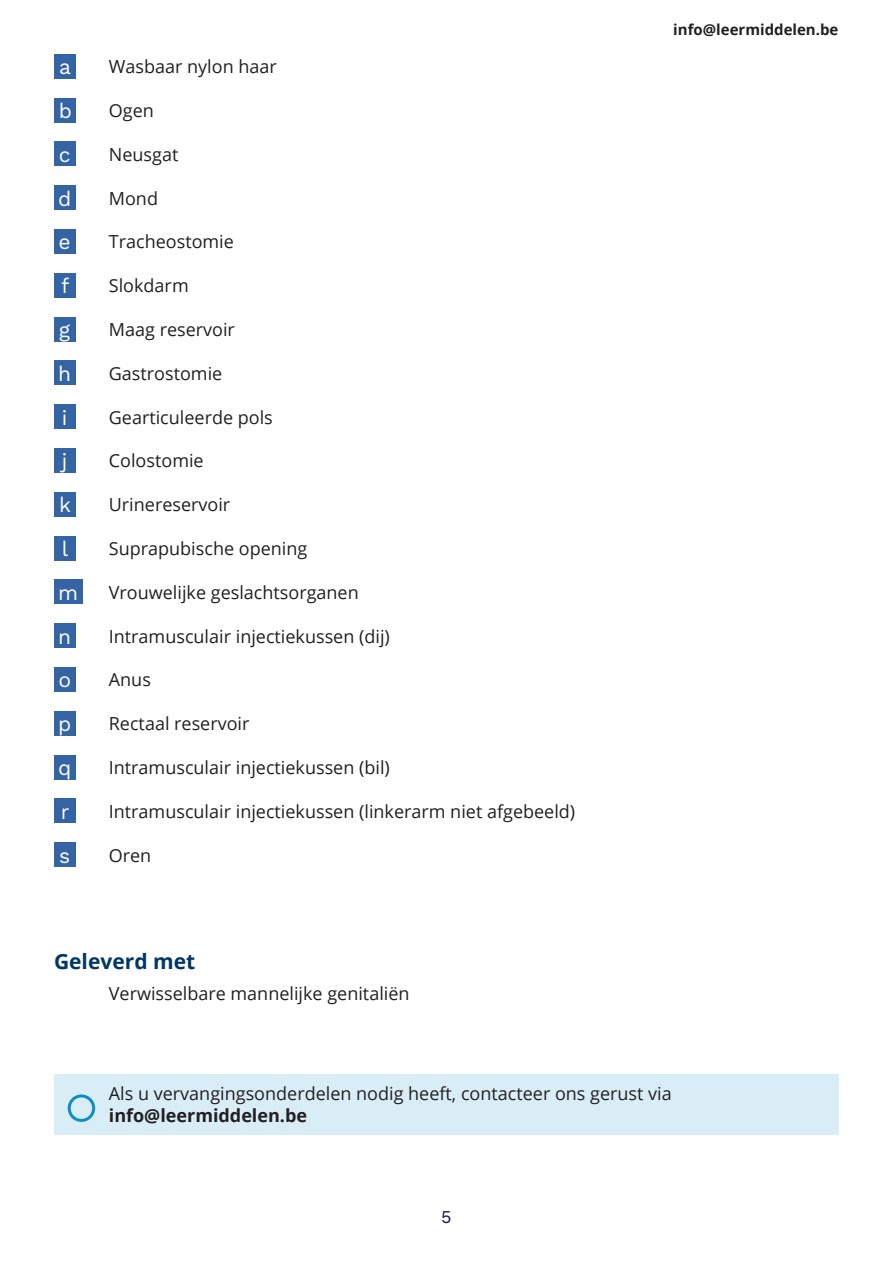
<style>
.page{position:relative;width:893px;height:1263px;background:#fff}
.page>*{position:absolute;margin:0;border:0;box-sizing:border-box;transform-origin:0 0}
.t1{font:21px "Work Sans";color:#fff}
.t2{font:700 21px "Open Sans";color:#003764}
.t3{font:18px "Open Sans";color:#231f20}
.t4{font:700 18px "Open Sans";color:#231f20}
.t5{font:18px "Work Sans";color:#181a4f}
.t6{font:700 15px "Open Sans";color:#231f20}
</style>
<div class="page">
<div style="left:54px;top:54px;width:22px;height:24px;background:#3464a4"></div>
<div style="left:55px;top:98px;width:21px;height:24px;background:#3464a4"></div>
<div style="left:54px;top:142px;width:22px;height:24px;background:#3464a4"></div>
<div style="left:54px;top:185px;width:22px;height:25px;background:#3464a4"></div>
<div style="left:54px;top:229px;width:22px;height:25px;background:#3464a4"></div>
<div style="left:54px;top:273px;width:22px;height:24px;background:#3464a4"></div>
<div style="left:54px;top:317px;width:22px;height:24px;background:#3464a4"></div>
<div style="left:54px;top:361px;width:22px;height:24px;background:#3464a4"></div>
<div style="left:54px;top:404px;width:22px;height:25px;background:#3464a4"></div>
<div style="left:54px;top:448px;width:22px;height:25px;background:#3464a4"></div>
<div style="left:54px;top:492px;width:22px;height:24px;background:#3464a4"></div>
<div style="left:54px;top:536px;width:22px;height:24px;background:#3464a4"></div>
<div style="left:54px;top:580px;width:29px;height:24px;background:#3464a4"></div>
<div style="left:54px;top:623px;width:22px;height:25px;background:#3464a4"></div>
<div style="left:54px;top:667px;width:22px;height:25px;background:#3464a4"></div>
<div style="left:54px;top:711px;width:22px;height:24px;background:#3464a4"></div>
<div style="left:54px;top:755px;width:22px;height:24px;background:#3464a4"></div>
<div style="left:54px;top:799px;width:22px;height:24px;background:#3464a4"></div>
<div style="left:54px;top:842px;width:22px;height:25px;background:#3464a4"></div>
<div style="left:54px;top:1074px;width:785px;height:61px;background:#d9edf7"></div>
<div style="left:68px;top:1094px;width:27px;height:28px;border:3px solid #0c8fc6;border-radius:50%"></div>
<p class="t1" style="left:59px;top:55px;width:13px">a</p>
<p class="t3" style="left:109px;top:54px;width:170px">Wasbaar nylon haar</p>
<p class="t1" style="left:59px;top:98px;width:15px">b</p>
<p class="t3" style="left:109px;top:98px;width:47px">Ogen</p>
<p class="t1" style="left:59px;top:142px;width:13px">c</p>
<p class="t3" style="left:109px;top:142px;width:71px">Neusgat</p>
<p class="t1" style="left:58px;top:186px;width:15px">d</p>
<p class="t3" style="left:109px;top:186px;width:51px">Mond</p>
<p class="t1" style="left:59px;top:230px;width:14px">e</p>
<p class="t3" style="left:109px;top:229px;width:127px">Tracheostomie</p>
<p class="t1" style="left:61px;top:274px;width:10px">f</p>
<p class="t3" style="left:109px;top:273px;width:81px">Slokdarm</p>
<p class="t1" style="left:59px;top:317px;width:13px">g</p>
<p class="t3" style="left:109px;top:317px;width:128px">Maag reservoir</p>
<p class="t1" style="left:58px;top:361px;width:14px">h</p>
<p class="t3" style="left:109px;top:361px;width:115px">Gastrostomie</p>
<p class="t1" style="left:62px;top:405px;width:7px">i</p>
<p class="t3" style="left:109px;top:405px;width:166px">Gearticuleerde pols</p>
<p class="t1" style="left:62px;top:449px;width:7px">j</p>
<p class="t3" style="left:109px;top:448px;width:96px">Colostomie</p>
<p class="t1" style="left:59px;top:493px;width:13px">k</p>
<p class="t3" style="left:109px;top:492px;width:123px">Urinereservoir</p>
<p class="t1" style="left:62px;top:536px;width:8px">l</p>
<p class="t3" style="left:109px;top:536px;width:200px">Suprapubische opening</p>
<p class="t1" style="left:58px;top:580px;width:22px">m</p>
<p class="t3" style="left:109px;top:580px;width:251px">Vrouwelijke geslachtsorganen</p>
<p class="t1" style="left:58px;top:624px;width:14px">n</p>
<p class="t3" style="left:109px;top:624px;width:283px">Intramusculair injectiekussen (dij)</p>
<p class="t1" style="left:58px;top:668px;width:14px">o</p>
<p class="t3" style="left:109px;top:667px;width:44px">Anus</p>
<p class="t1" style="left:58px;top:712px;width:15px">p</p>
<p class="t3" style="left:109px;top:711px;width:142px">Rectaal reservoir</p>
<p class="t1" style="left:58px;top:755px;width:15px">q</p>
<p class="t3" style="left:109px;top:755px;width:283px">Intramusculair injectiekussen (bil)</p>
<p class="t1" style="left:61px;top:799px;width:10px">r</p>
<p class="t3" style="left:109px;top:799px;width:468px">Intramusculair injectiekussen (linkerarm niet afgebeeld)</p>
<p class="t1" style="left:59px;top:843px;width:13px">s</p>
<p class="t3" style="left:109px;top:843px;width:44px">Oren</p>
<p class="t2" style="left:54px;top:946px;width:143px">Geleverd met</p>
<p class="t3" style="left:109px;top:981px;width:302px">Verwisselbare mannelijke genitaliën</p>
<p class="t6" style="left:673px;top:19px;width:167px">info@leermiddelen.be</p>
<p class="t3" style="left:109px;top:1081px;width:564px">Als u vervangingsonderdelen nodig heeft, contacteer ons gerust via</p>
<p class="t4" style="left:109px;top:1103px;width:200px">info@leermiddelen.be</p>
<p class="t5" style="left:441px;top:1206px;width:12px">5</p>
</div>
